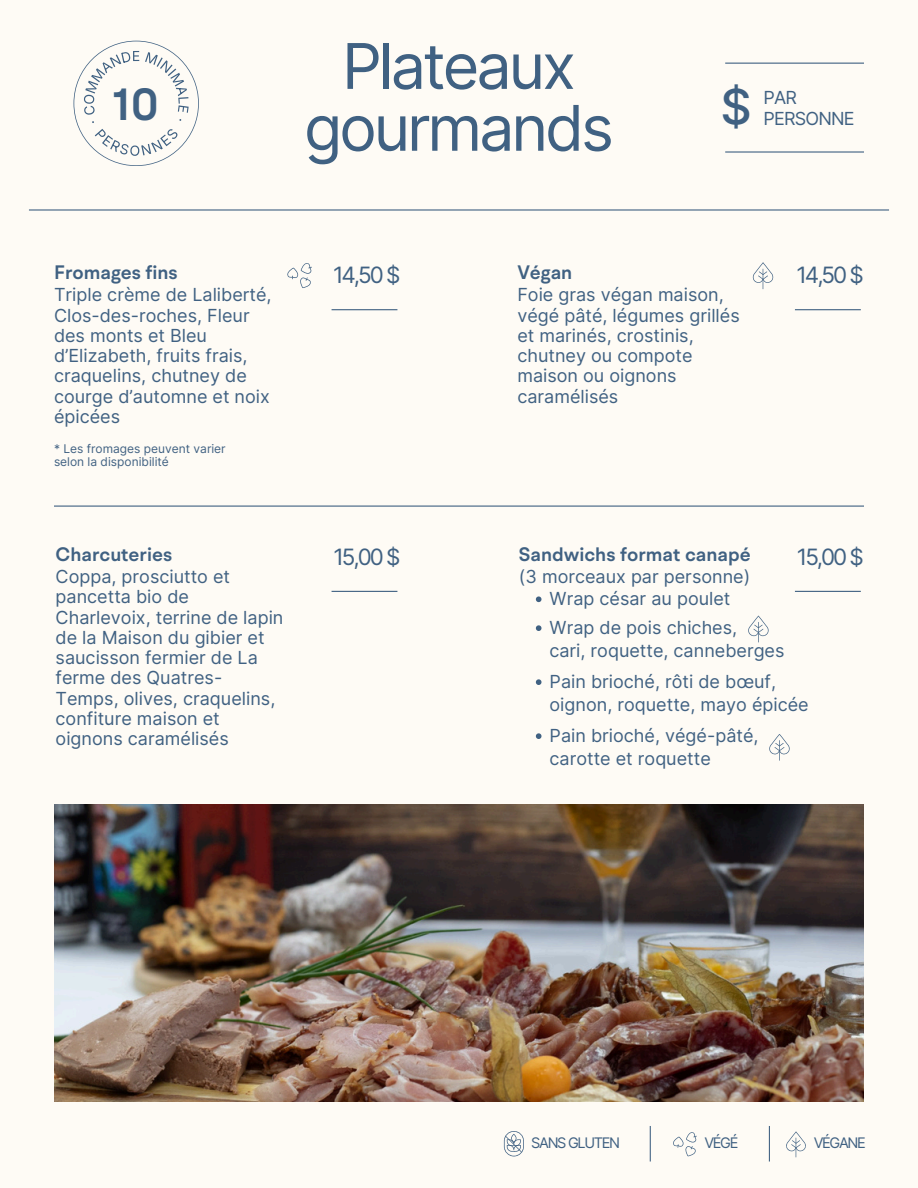
<style>
.page{position:relative;width:918px;height:1188px;background:#fefbf5}
.page>*{position:absolute;margin:0;border:0;box-sizing:border-box;transform-origin:0 0}
.t1{font:63px/61.8px "Inter";letter-spacing:-.05em;color:#406182;text-align:center}
.t2{font:500 48.75px "Inter";color:#406182}
.t3{font:600 45px "BR Hendrix";color:#406182}
.t4{font:22.5px "Inter";letter-spacing:-.09em;color:#406182}
.t5{font:600 19.5px "BR Hendrix";color:#406182}
.t6{font:18px/20.2px "Inter";color:#406182}
.t7{font:18px/20.2px "Inter";letter-spacing:-.045em;color:#406182}
.t8{font:14.55px "Inter";letter-spacing:-.09em;color:#406182}
.t9{font:12px/13px "Inter";color:#406182}
</style>
<div class="page">
<hr style="left:29px;top:209px;width:860px;height:2px;background:#406182">
<hr style="left:332px;top:309px;width:65px;height:1px;background:#406182">
<svg style="left:753px;top:263px;width:21px;height:26px"></svg>
<hr style="left:795px;top:309px;width:66px;height:1px;background:#406182">
<hr style="left:795px;top:591px;width:66px;height:1px;background:#406182">
<hr style="left:650px;top:1126px;width:1px;height:36px;background:#406182">
<hr style="left:769px;top:1126px;width:1px;height:36px;background:#406182">
<svg style="left:673px;top:1132px;width:24px;height:24px"></svg>
<svg style="left:786px;top:1132px;width:20px;height:25px"></svg>
<svg style="left:504px;top:1131px;width:19px;height:25px"></svg>
<img style="left:54px;top:804px;width:810px;height:297px">
<hr style="left:54px;top:506px;width:810px;height:1px;background:#406182">
<svg style="left:74px;top:41px;width:124px;height:125px"></svg>
<hr style="left:725px;top:63px;width:139px;height:1px;background:#406182">
<hr style="left:725px;top:151px;width:139px;height:2px;background:#406182">
<svg style="left:536px;top:596px;width:5px;height:6px"></svg>
<svg style="left:536px;top:625px;width:5px;height:6px"></svg>
<svg style="left:536px;top:679px;width:5px;height:6px"></svg>
<svg style="left:536px;top:733px;width:5px;height:6px"></svg>
<svg style="left:287px;top:263px;width:25px;height:25px"></svg>
<svg style="left:769px;top:734px;width:21px;height:27px"></svg>
<svg style="left:748px;top:616px;width:21px;height:26px"></svg>
<hr style="left:332px;top:591px;width:65px;height:1px;background:#406182">
<h2 class="t1" style="left:304px;top:35px;width:311px">Plateaux gourmands</h2>
<h4 class="t3" style="left:111px;top:75px;width:50px">10</h4>
<p class="t2" style="left:720px;top:77px;width:33px">$</p>
<p class="t7" style="left:764px;top:88px;width:93px">PAR<br>PERSONNE</p>
<h4 class="t5" style="left:54px;top:259px;width:125px">Fromages fins</h4>
<h4 class="t6" style="left:54px;top:285px;width:219px">Triple crème de Laliberté,<br>Clos-des-roches, Fleur des monts et Bleu d’Elizabeth, fruits frais, craquelins, chutney de courge d’automne et noix épicées</h4>
<p class="t9" style="left:54px;top:442px;width:173px">* Les fromages peuvent varier selon la disponibilité</p>
<p class="t4" style="left:333px;top:262px;width:69px">14,50 $</p>
<p class="t4" style="left:797px;top:262px;width:69px">14,50 $</p>
<p class="t5" style="left:517px;top:259px;width:56px">Végan</p>
<p class="t6" style="left:517px;top:285px;width:224px">Foie gras végan maison, végé pâté, légumes grillés et marinés, crostinis, chutney ou compote maison ou oignons caramélisés</p>
<p class="t5" style="left:56px;top:541px;width:118px">Charcuteries</p>
<p class="t4" style="left:334px;top:543px;width:69px">15,00 $</p>
<p class="t6" style="left:56px;top:566px;width:229px">Coppa, prosciutto et pancetta bio de<br>Charlevoix, terrine de lapin de la Maison du gibier et saucisson fermier de La ferme des Quatres-<br>Temps, olives, craquelins, confiture maison et oignons caramélisés</p>
<h1 class="t4" style="left:797px;top:543px;width:69px">15,00 $</h1>
<h2 class="t5" style="left:519px;top:542px;width:233px">Sandwichs format canapé</h2>
<h2 class="t6" style="left:519px;top:566px;width:233px">(3 morceaux par personne)</h2>
<p class="t6" style="left:550px;top:588px;width:182px">Wrap césar au poulet</p>
<h4 class="t6" style="left:550px;top:617px;width:189px">Wrap de pois chiches,</h4>
<p class="t6" style="left:549px;top:640px;width:237px">cari, roquette, canneberges</p>
<h2 class="t6" style="left:550px;top:669px;width:261px;line-height:23.2px">Pain brioché, rôti de bœuf, oignon, roquette, mayo épicée</h2>
<h4 class="t6" style="left:550px;top:723px;width:210px;line-height:23.2px">Pain brioché, végé-pâté, carotte et roquette</h4>
<p class="t8" style="left:531px;top:1134px;width:91px">SANS GLUTEN</p>
<h3 class="t8" style="left:704px;top:1134px;width:36px">VÉGÉ</h3>
<h4 class="t8" style="left:814px;top:1134px;width:54px">VÉGANE</h4>
</div>
